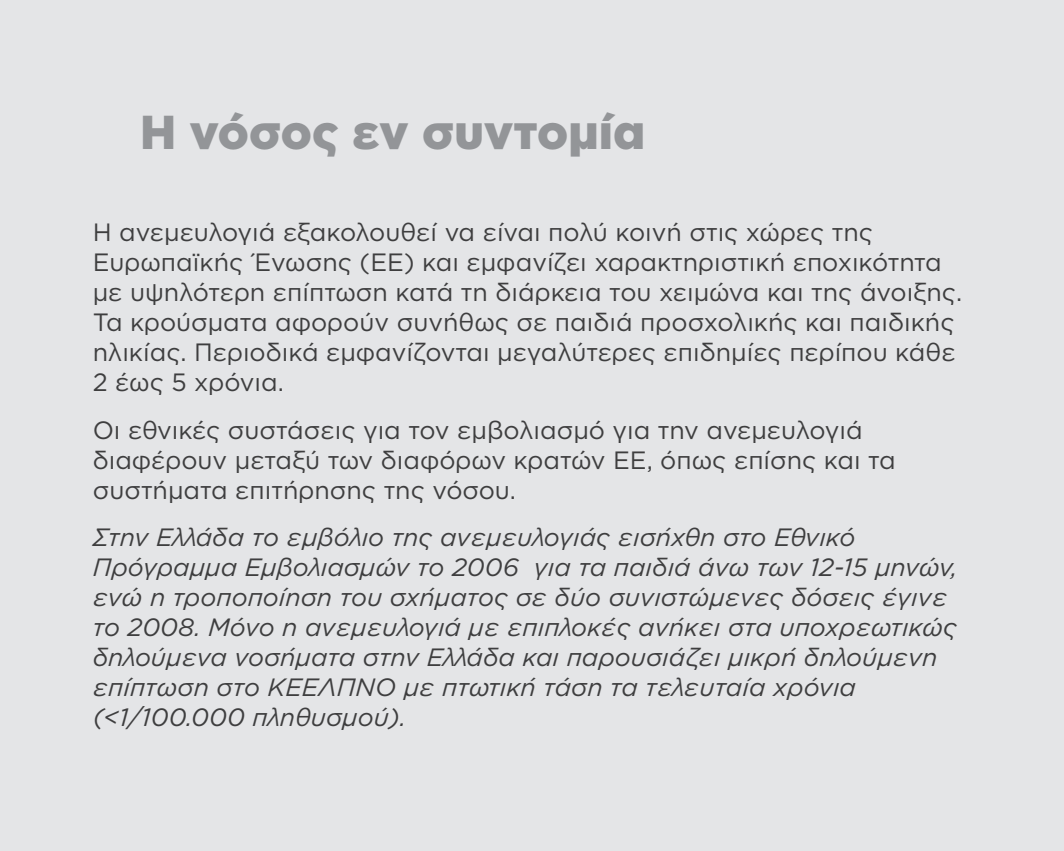
<style>
.page{position:relative;width:1064px;height:851px;background:#fff}
.page>*{position:absolute;margin:0;border:0;box-sizing:border-box;transform-origin:0 0}
.t1{font:900 47.5px "Gotham Greek";color:#939598}
.t2{font:25px/30px "Gotham Greek";color:#3e3e3f}
.t3{font:italic 25px/30px "Gotham Greek";color:#3e3e3f}
</style>
<div class="page">
<div style="left:0;top:0;width:1063px;height:850px;background:#e4e5e7"></div>
<h1 class="t1" style="left:140px;top:105px;width:506px">Η νόσος εν συντομία</h1>
<p class="t2" style="left:93px;top:217px;width:870px">Η ανεμευλογιά εξακολουθεί να είναι πολύ κοινή στις χώρες της Ευρωπαϊκής Ένωσης (EE) και εμφανίζει χαρακτηριστική εποχικότητα με υψηλότερη επίπτωση κατά τη διάρκεια του χειμώνα και της άνοιξης.<br>Τα κρούσματα αφορούν συνήθως σε παιδιά προσχολικής και παιδικής ηλικίας. Περιοδικά εμφανίζονται μεγαλύτερες επιδημίες περίπου κάθε 2 έως 5 χρόνια.</p>
<p class="t2" style="left:93px;top:414px;width:804px">Οι εθνικές συστάσεις για τον εμβολιασμό για την ανεμευλογιά διαφέρουν μεταξύ των διαφόρων κρατών ΕΕ, όπως επίσης και τα συστήματα επιτήρησης της νόσου.</p>
<p class="t3" style="left:93px;top:522px;width:865px">Στην Ελλάδα το εμβόλιο της ανεμευλογιάς εισήχθη στο Εθνικό Πρόγραμμα Εμβολιασμών το 2006 για τα παιδιά άνω των 12-15 μηνών, ενώ η τροποποίηση του σχήματος σε δύο συνιστώμενες δόσεις έγινε το 2008. Μόνο η ανεμευλογιά με επιπλοκές ανήκει στα υποχρεωτικώς δηλούμενα νοσήματα στην Ελλάδα και παρουσιάζει μικρή δηλούμενη επίπτωση στο ΚΕΕΛΠΝΟ με πτωτική τάση τα τελευταία χρόνια (&lt;1/100.000 πληθυσμού).</p>
</div>
